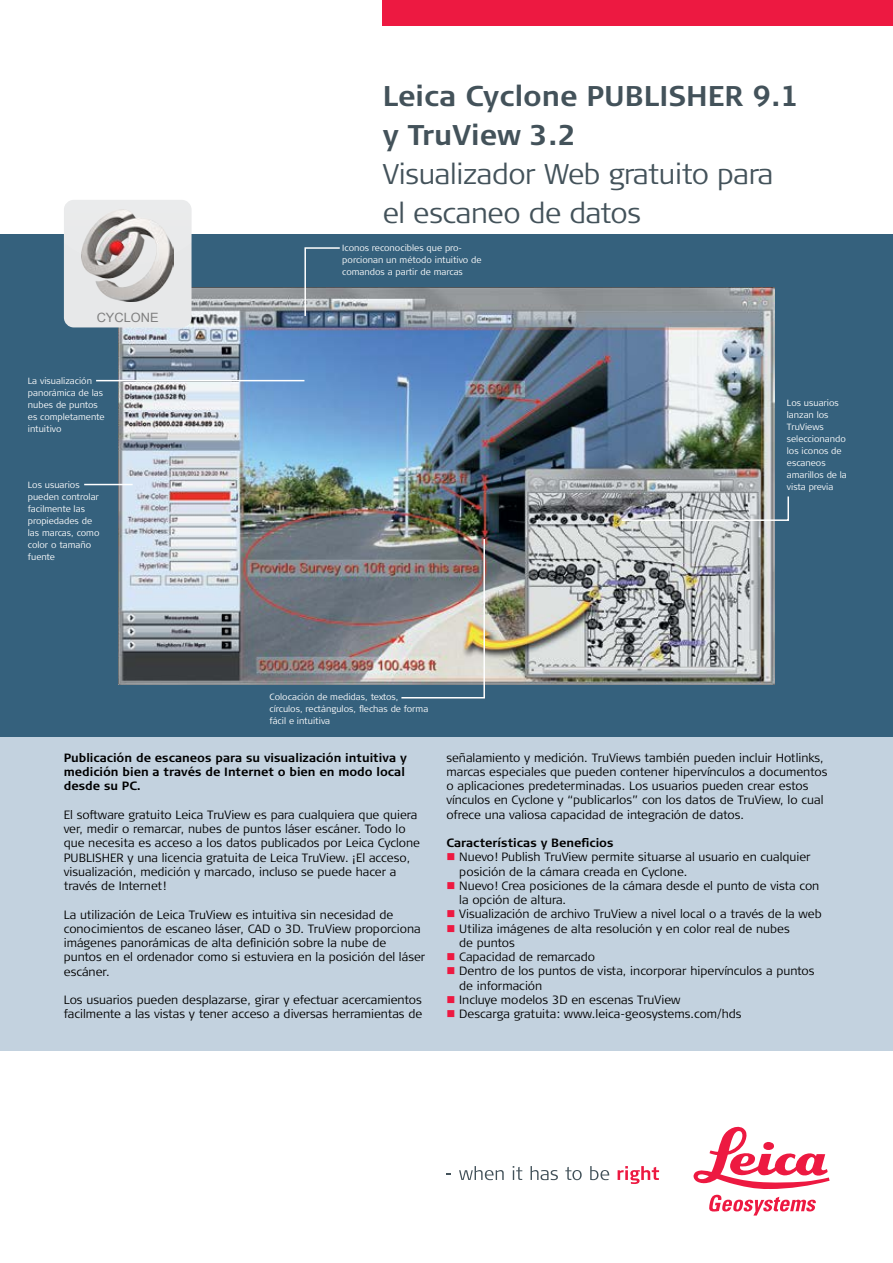
<style>
.page{position:relative;width:893px;height:1263px;background:#fff}
.page>*{position:absolute;margin:0;border:0;box-sizing:border-box;transform-origin:0 0}
.t1{font:300 28.5px/39px "Signa Column";letter-spacing:-.01em;color:#43525a}
.t2{font:700 28.5px/39px "Signa Column";color:#43525a}
.t3{font:12.9px "Arial";color:#808080}
.t4{font:300 12px/14.2px "Signa Column";color:#000}
.t5{font:700 12px/14.2px "Signa Column";color:#000}
.t6{font:300 9px/12px "Signa Column";color:#fff}
.s1{color:#ed1941}
</style>
<div class="page">
<svg style="left:459px;top:1166px;width:45px;height:14px"></svg>
<svg style="left:513px;top:1166px;width:9px;height:14px"></svg>
<svg style="left:531px;top:1166px;width:27px;height:14px"></svg>
<svg style="left:565px;top:1167px;width:17px;height:13px"></svg>
<svg style="left:590px;top:1166px;width:19px;height:14px"></svg>
<svg style="left:618px;top:1166px;width:41px;height:18px"></svg>
<svg style="left:693px;top:1127px;width:136px;height:62px"></svg>
<svg style="left:709px;top:1195px;width:107px;height:20px"></svg>
<div style="left:383px;top:0;width:510px;height:26px;background:#ed1941"></div>
<div style="left:0;top:624px;width:893px;height:426px;background:#c3d2df"></div>
<div style="left:0;top:234px;width:893px;height:502px;background:#35617d"></div>
<img style="left:119px;top:287px;width:655px;height:398px">
<svg style="left:620px;top:495px;width:169px;height:27px;background:#a3a9ae"></svg>
<svg style="left:304px;top:247px;width:37px;height:70px"></svg>
<hr style="left:96px;top:380px;width:208px;height:1px;background:#fff">
<hr style="left:84px;top:484px;width:49px;height:1px;background:#fff">
<img style="left:400px;top:537px;width:86px;height:162px">
<div style="left:64px;top:200px;width:128px;height:127px;background:#e7e8e9;border-radius:10px"></div>
<img style="left:83px;top:265px;width:90px;height:36px">
<svg style="left:64px;top:200px;width:127px;height:65px"></svg>
<p class="t3" style="left:97px;top:309px;width:64px">CYCLONE</p>
<p class="t6" style="left:28px;top:375px;width:78px">La visualización panorámica de las nubes de puntos es completamente intuitivo</p>
<p class="t6" style="left:28px;top:479px;width:73px">Los usuarios pueden controlar facilmente las propiedades de las marcas, como color o tamaño fuente</p>
<h1 class="t2" style="left:383px;top:78px;width:418px">Leica Cyclone PUBLISHER 9.1 y TruView 3.2</h1>
<h1 class="t1" style="left:383px;top:156px;width:392px">Visualizador Web gratuito para el escaneo de datos</h1>
<p class="t6" style="left:342px;top:242px;width:141px">Iconos reconocibles que pro&shy;porcionan un método intuitivo de comandos a partir de marcas</p>
<p class="t6" style="left:270px;top:691px;width:160px">Colocación de medidas, textos, círculos, rectángulos, flechas de forma fácil e intuitiva</p>
<p class="t6" style="left:787px;top:397px;width:61px">Los usuarios lanzan los<br>TruViews seleccionando los iconos de escaneos amarillos de la vista previa</p>
<p class="t5" style="left:64px;top:751px;width:344px">Publicación de escaneos para su visualización intuitiva y medición bien a través de Internet o bien en modo local desde su PC.</p>
<p class="t4" style="left:64px;top:808px;width:358px">El software gratuito Leica TruView es para cualquiera que quiera ver, medir o remarcar, nubes de puntos láser escáner. Todo lo que necesita es acceso a los datos publicados por Leica Cyclone PUBLISHER y una licencia gratuita de Leica TruView. ¡El acceso, visualización, medición y marcado, incluso se puede hacer a través de Internet!</p>
<p class="t4" style="left:64px;top:908px;width:363px">La utilización de Leica TruView es intuitiva sin necesidad de conocimientos de escaneo láser, CAD o 3D. TruView proporciona imágenes panorámicas de alta definición sobre la nube de puntos en el ordenador como si estuviera en la posición del láser escáner.</p>
<p class="t4" style="left:64px;top:993px;width:360px">Los usuarios pueden desplazarse, girar y efectuar acercamientos facilmente a las vistas y tener acceso a diversas herramientas de</p>
<p class="t4" style="left:446px;top:751px;width:383px">señalamiento y medición. TruViews también pueden incluir Hotlinks, marcas especiales que pueden contener hipervínculos a documentos o aplicaciones predeterminadas. Los usuarios pueden crear estos vínculos en Cyclone y “publicarlos” con los datos de TruView, lo cual ofrece una valiosa capacidad de integración de datos.</p>
<p class="t5" style="left:446px;top:836px;width:169px">Características y Beneficios</p>
<p class="t4" style="left:459px;top:850px;width:353px;text-indent:-13px"><span class="s1">■</span> Nuevo! Publish TruView permite situarse al usuario en cualquier posición de la cámara creada en Cyclone.</p>
<p class="t4" style="left:459px;top:879px;width:362px;text-indent:-13px"><span class="s1">■</span> Nuevo! Crea posiciones de la cámara desde el punto de vista con la opción de altura.</p>
<p class="t4" style="left:446px;top:907px;width:377px"><span class="s1">■</span> Visualización de archivo TruView a nivel local o a través de la web</p>
<p class="t4" style="left:459px;top:921px;width:332px;text-indent:-13px"><span class="s1">■</span> Utiliza imágenes de alta resolución y en color real de nubes de puntos</p>
<p class="t4" style="left:446px;top:950px;width:150px"><span class="s1">■</span> Capacidad de remarcado</p>
<p class="t4" style="left:459px;top:964px;width:357px;text-indent:-13px"><span class="s1">■</span> Dentro de los puntos de vista, incorporar hipervínculos a puntos de información</p>
<p class="t4" style="left:446px;top:993px;width:236px"><span class="s1">■</span> Incluye modelos 3D en escenas TruView</p>
<p class="t4" style="left:446px;top:1007px;width:297px"><span class="s1">■</span> Descarga gratuita: www.leica-geosystems.com/hds</p>
</div>
